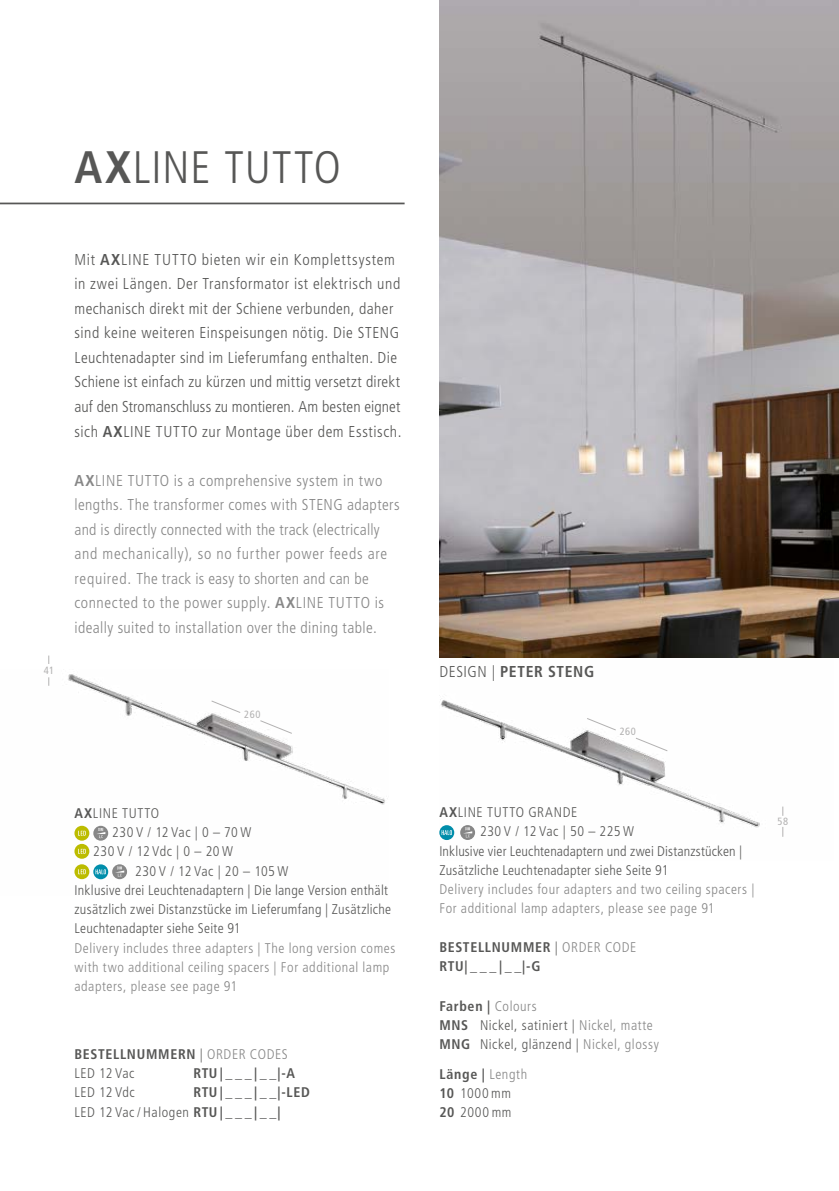
<style>
.page{position:relative;width:839px;height:1191px;background:#fff}
.page>*{position:absolute;margin:0;border:0;box-sizing:border-box;transform-origin:0 0}
.t1{font:300 condensed 45.5px "Frutiger LT Std";letter-spacing:.025em;color:#575756}
.t2{font:300 condensed 15.75px/24.5px "Frutiger LT Std";letter-spacing:.03em;color:#575756}
.t3{font:300 condensed 15.75px/24.5px "Frutiger LT Std";letter-spacing:.03em;color:#878787}
.t4{font:700 condensed 15.75px "Frutiger LT Std";letter-spacing:.04em;color:#575756}
.t5{font:300 condensed 14px "Frutiger LT Std";letter-spacing:.02em;color:#575756}
.t6{font:300 condensed 14px/19.2px "Frutiger LT Std";letter-spacing:.04em;color:#878787}
.t7{font:700 condensed 14px/19.2px "Frutiger LT Std";letter-spacing:.05em;color:#575756}
.t8{font:300 condensed 14px/19.2px "Frutiger LT Std";letter-spacing:.04em;color:#575756}
.t9{font:300 condensed 14px/19.2px "Frutiger LT Std";letter-spacing:.045em;color:#575756}
.t10{font:300 condensed 14px "Frutiger LT Std";letter-spacing:.05em;color:#575756}
.t11{font:condensed 10.5px "Frutiger LT Std";letter-spacing:.05em;color:#b3b2b2}
.s1{font-weight:700}
.s2{font-weight:300}
.s3{font-weight:300;color:#878787}
.s4{color:#878787}
</style>
<div class="page">
<img style="left:49px;top:674px;width:336px;height:206px">
<img style="left:439px;top:0;width:399px;height:657px">
<hr style="left:0;top:203px;width:404px;height:1px;background:#575756">
<svg style="left:74px;top:825px;width:15px;height:15px"></svg>
<svg style="left:78px;top:830px;width:8px;height:5px"></svg>
<svg style="left:93px;top:825px;width:15px;height:15px"></svg>
<svg style="left:96px;top:828px;width:9px;height:10px"></svg>
<svg style="left:74px;top:844px;width:15px;height:14px"></svg>
<svg style="left:78px;top:849px;width:8px;height:4px"></svg>
<svg style="left:74px;top:864px;width:15px;height:15px"></svg>
<svg style="left:78px;top:869px;width:8px;height:5px"></svg>
<svg style="left:93px;top:864px;width:15px;height:15px"></svg>
<svg style="left:95px;top:869px;width:11px;height:5px"></svg>
<svg style="left:112px;top:864px;width:15px;height:15px"></svg>
<svg style="left:115px;top:866px;width:9px;height:11px"></svg>
<svg style="left:211px;top:700px;width:30px;height:13px"></svg>
<img style="left:439px;top:635px;width:394px;height:205px">
<svg style="left:260px;top:720px;width:32px;height:14px"></svg>
<svg style="left:635px;top:737px;width:32px;height:14px"></svg>
<h1 class="t1" style="left:74px;top:141px;width:268px"><span class="s1">AX</span>LINE TUTTO</h1>
<p class="t11" style="left:44px;top:664px;width:12px">41</p>
<p class="t2" style="left:74px;top:247px;width:328px">Mit <span class="s1">AX</span>LINE TUTTO bieten wir ein Komplettsystem in zwei Längen. Der Transformator ist elektrisch und mechanisch direkt mit der Schiene verbunden, daher sind keine weiteren Einspeisungen nötig. Die STENG Leuchtenadapter sind im Lieferumfang enthalten. Die Schiene ist einfach zu kürzen und mittig versetzt direkt auf den Stromanschluss zu montieren. Am besten eignet sich <span class="s1">AX</span>LINE TUTTO zur Montage über dem Esstisch.</p>
<p class="t3" style="left:74px;top:468px;width:326px"><span class="s1">AX</span>LINE TUTTO is a comprehensive system in two lengths. The transformer comes with STENG adapters and is directly connected with the track (electrically and mechanically), so no further power feeds are required. The track is easy to shorten and can be connected to the power supply. <span class="s1">AX</span>LINE TUTTO is ideally suited to installation over the dining table.</p>
<p class="t11" style="left:244px;top:708px;width:18px">260</p>
<p class="t10" style="left:74px;top:805px;width:86px"><span class="s1">AX</span>LINE TUTTO</p>
<p class="t5" style="left:112px;top:824px;width:141px">230 V / 12 Vac | 0 – 70 W</p>
<p class="t5" style="left:93px;top:843px;width:141px">230 V / 12 Vdc | 0 – 20 W</p>
<p class="t5" style="left:135px;top:862px;width:155px">230 V / 12 Vac | 20 – 105 W</p>
<p class="t5" style="left:74px;top:882px;width:315px">Inklusive drei Leuchtenadaptern | Die lange Version enthält</p>
<p class="t5" style="left:74px;top:901px;width:318px">zusätzlich zwei Distanzstücke im Lieferumfang | Zusätzliche</p>
<p class="t5" style="left:74px;top:920px;width:168px">Leuchtenadapter siehe Seite 91</p>
<p class="t6" style="left:74px;top:938px;width:322px">Delivery includes three adapters | The long version comes with two additional ceiling spacers | For additional lamp adapters, please see page 91</p>
<p class="t7" style="left:74px;top:1044px;width:215px">BESTELLNUMMERN <span class="s2">|</span> <span class="s3">ORDER CODES<br></span><span class="s2">LED 12 Vac</span></p>
<p class="t7" style="left:193px;top:1063px;width:103px">RTU|___|__|-A</p>
<p class="t5" style="left:74px;top:1084px;width:62px">LED 12 Vdc</p>
<p class="t7" style="left:74px;top:1082px;width:237px;text-indent:119px">RTU|___|__|-LED<br><span class="s2">LED 12 Vac / Halogen</span> RTU | _ _ _ | _ _|</p>
<p class="t4" style="left:439px;top:662px;width:156px"><span class="s2">DESIGN |</span> PETER STENG</p>
<p class="t11" style="left:619px;top:725px;width:18px">260</p>
<p class="t9" style="left:439px;top:803px;width:139px"><span class="s1">AX</span>LINE TUTTO GRANDE</p>
<p class="t5" style="left:480px;top:823px;width:155px">230 V / 12 Vac | 50 – 225 W</p>
<p class="t5" style="left:439px;top:842px;width:304px">Inklusive vier Leuchtenadaptern und zwei Distanzstücken |</p>
<p class="t5" style="left:439px;top:862px;width:230px">Zusätzliche Leuchtenadapter siehe Seite 91</p>
<p class="t6" style="left:439px;top:880px;width:316px">Delivery includes four adapters and two ceiling spacers |<br>For additional lamp adapters, please see page 91</p>
<p class="t7" style="left:439px;top:937px;width:198px">BESTELLNUMMER <span class="s2">|</span> <span class="s3">ORDER CODE<br></span>RTU|___|__|-G</p>
<p class="t8" style="left:439px;top:996px;width:221px"><span class="s1">Farben |</span> <span class="s4">Colours<br></span><span class="s1">MNS</span> Nickel, satiniert | <span class="s4">Nickel, matte<br></span><span class="s1">MNG</span> Nickel, glänzend | <span class="s4">Nickel, glossy</span></p>
<p class="t9" style="left:439px;top:1064px;width:89px"><span class="s1">Länge |</span> <span class="s4">Length<br></span><span class="s1">10</span> 1000 mm<br><span class="s1">20</span> 2000 mm</p>
<p class="t11" style="left:777px;top:815px;width:12px">58</p>
</div>
